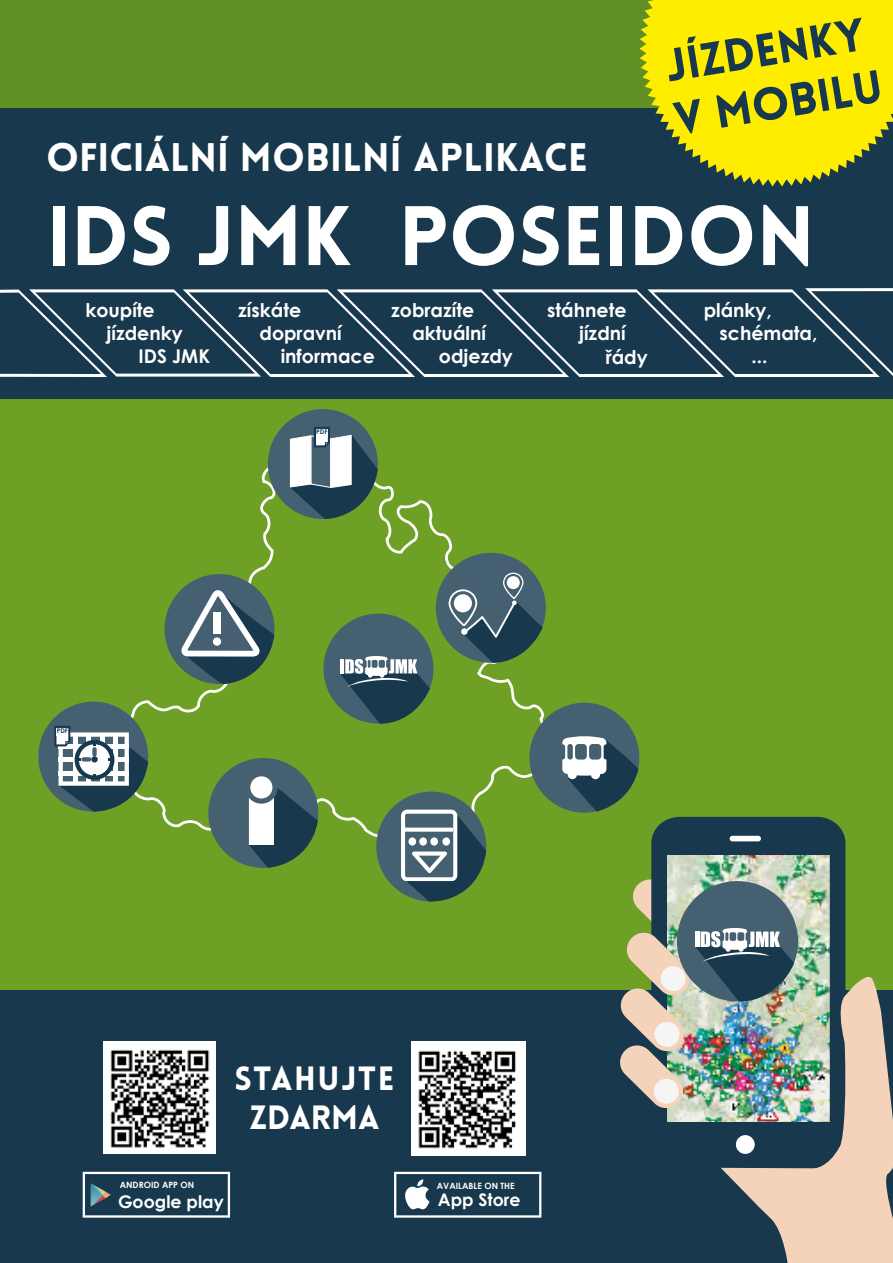
<style>
.page{position:relative;width:893px;height:1263px;background:#fff}
.page>*{position:absolute;margin:0;border:0;box-sizing:border-box;transform-origin:0 0}
.t1{font:900 82.5px "Lovelo";color:#fff}
.t2{font:900 45px/53.8px "Lovelo";color:#17384d}
.t3{font:900 40.5px "Lovelo";color:#fff}
.t4{font:900 39px "Lovelo";letter-spacing:.01em;color:#fff}
.t5{font:900 33px/39.5px "Lovelo";letter-spacing:.025em;color:#fff;text-align:center}
.t6{font:700 18.9px "Century Gothic";color:#fff}
.t7{font:700 17.4px "Century Gothic";color:#fff}
.t8{font:700 8.7px "Century Gothic";color:#fff}
.t9{font:700 6.45px "Century Gothic";color:#17384d}
</style>
<div class="page">
<div style="left:0;top:0;width:893px;height:200px;background:#608f23"></div>
<div style="left:0;top:302px;width:893px;height:699px;background:#6da025"></div>
<div style="left:0;top:108px;width:893px;height:291px;background:#17384d"></div>
<div style="left:0;top:991px;width:893px;height:272px;background:#17384d"></div>
<img style="left:104px;top:1042px;width:112px;height:111px">
<img style="left:412px;top:1042px;width:114px;height:114px">
<svg style="left:394px;top:1172px;width:147px;height:45px"></svg>
<svg style="left:83px;top:1172px;width:147px;height:45px"></svg>
<svg style="left:0;top:288px;width:893px;height:89px"></svg>
<svg style="left:38px;top:441px;width:591px;height:438px"></svg>
<div style="left:436px;top:553px;width:110px;height:110px;background:#456070;border-radius:50%"></div>
<div style="left:38px;top:702px;width:110px;height:110px;background:#456070;border-radius:50%"></div>
<div style="left:529px;top:703px;width:110px;height:110px;background:#456070;border-radius:50%"></div>
<svg style="left:562px;top:735px;width:76px;height:77px"></svg>
<div style="left:208px;top:758px;width:110px;height:110px;background:#456070;border-radius:50%"></div>
<svg style="left:245px;top:771px;width:73px;height:97px"></svg>
<svg style="left:54px;top:726px;width:94px;height:86px"></svg>
<div style="left:57px;top:729px;width:11px;height:7px;background:#fff"></div>
<div style="left:268px;top:409px;width:110px;height:110px;background:#456070;border-radius:50%"></div>
<svg style="left:290px;top:427px;width:88px;height:92px"></svg>
<div style="left:316px;top:430px;width:12px;height:7px;background:#fff"></div>
<div style="left:376px;top:791px;width:110px;height:110px;background:#456070;border-radius:50%"></div>
<svg style="left:401px;top:810px;width:85px;height:92px"></svg>
<div style="left:165px;top:574px;width:109px;height:110px;background:#456070;border-radius:50%"></div>
<svg style="left:181px;top:590px;width:93px;height:94px"></svg>
<div style="left:213px;top:612px;width:8px;height:22px;background:#fff"></div>
<div style="left:213px;top:637px;width:8px;height:9px;background:#fff;border-radius:50%"></div>
<div style="left:323px;top:614px;width:110px;height:110px;background:#456070;border-radius:50%"></div>
<svg style="left:340px;top:656px;width:90px;height:70px"></svg>
<img style="left:651px;top:817px;width:194px;height:305px">
<svg style="left:721px;top:974px;width:172px;height:289px;fill:#f5d2ba"></svg>
<div style="left:730px;top:836px;width:31px;height:5px;background:#fff;border-radius:3px"></div>
<div style="left:736px;top:1135px;width:19px;height:19px;background:#fff;border-radius:50%"></div>
<img style="left:618px;top:878px;width:176px;height:232px">
<svg style="left:639px;top:0;width:254px;height:187px;fill:#ffed00"></svg>
<svg style="left:449px;top:573px;width:94px;height:92px"></svg>
<h2 class="t2" style="left:662px;top:40px;width:212px;rotate:-9deg">JÍZDENKY<br>V MOBILU</h2>
<h3 class="t4" style="left:46px;top:133px;width:543px">OFICIÁLNÍ MOBILNÍ APLIKACE</h3>
<h1 class="t1" style="left:46px;top:185px;width:770px">IDS JMK POSEIDON</h1>
<p class="t6" style="left:85px;top:296px;width:71px">koupíte</p>
<p class="t6" style="left:107px;top:319px;width:78px">jízdenky</p>
<p class="t6" style="left:138px;top:341px;width:73px">IDS JMK</p>
<p class="t6" style="left:238px;top:296px;width:64px">získáte</p>
<p class="t6" style="left:259px;top:319px;width:84px">dopravní</p>
<p class="t6" style="left:281px;top:341px;width:96px">informace</p>
<p class="t6" style="left:391px;top:296px;width:85px">zobrazíte</p>
<p class="t6" style="left:412px;top:319px;width:75px">aktuální</p>
<p class="t6" style="left:439px;top:341px;width:75px">odjezdy</p>
<p class="t9" style="left:316px;top:427px;width:13px">PDF</p>
<p class="t6" style="left:547px;top:296px;width:81px">stáhnete</p>
<p class="t6" style="left:579px;top:319px;width:48px">jízdní</p>
<p class="t6" style="left:606px;top:342px;width:44px">řády</p>
<p class="t6" style="left:704px;top:296px;width:70px">plánky,</p>
<p class="t6" style="left:720px;top:319px;width:99px">schémata,</p>
<p class="t6" style="left:751px;top:341px;width:17px">...</p>
<p class="t9" style="left:57px;top:726px;width:13px">PDF</p>
<h3 class="t5" style="left:234px;top:1059px;width:162px">STAHUJTE<br>ZDARMA</h3>
<p class="t8" style="left:120px;top:1178px;width:76px">ANDROID APP ON</p>
<p class="t7" style="left:118px;top:1188px;width:107px">Google play</p>
<h3 class="t3" style="left:398px;top:1159px;width:185px">S IDS JMK</h3>
<p class="t8" style="left:437px;top:1179px;width:79px">AVAILABLE ON THE</p>
<p class="t7" style="left:438px;top:1187px;width:84px">App Store</p>
</div>
